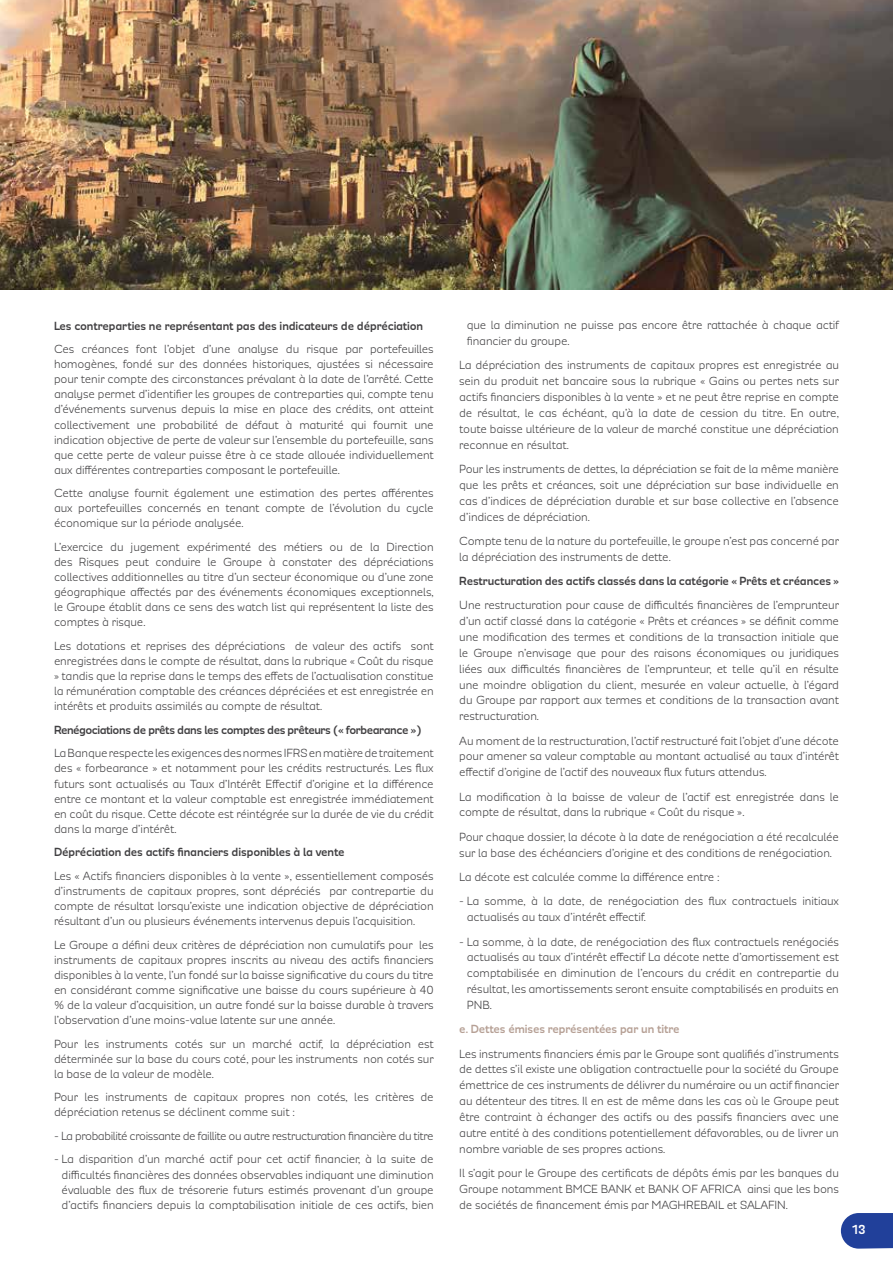
<style>
.page{position:relative;width:893px;height:1263px;background:#fff}
.page>*{position:absolute;margin:0;border:0;box-sizing:border-box;transform-origin:0 0}
.t1{font:700 15px "Modernica";color:#fff}
.t2{font:13.5px/15px "Modernica";letter-spacing:-.01em;color:#414042;text-align:justify}
.t3{font:700 13.5px "Modernica";letter-spacing:-.015em;color:#414042}
.t4{font:13.5px "Modernica";letter-spacing:-.03em;color:#414042}
.t5{font:700 13.5px "Modernica";letter-spacing:-.035em;color:#414042}
.t6{font:700 13.5px "Modernica";letter-spacing:-.01em;color:#b6a095}
</style>
<div class="page">
<svg style="left:841px;top:1213px;width:52px;height:35px;background:#304da0"></svg>
<img style="left:0;top:0;width:893px;height:289px">
<p class="t3" style="left:54px;top:319px;width:371px">Les contreparties ne représentant pas des indicateurs de dépréciation</p>
<p class="t2" style="left:54px;top:342px;width:381px">Ces créances font l’objet d’une analyse du risque par portefeuilles homogènes, fondé sur des données historiques, ajustées si nécessaire pour tenir compte des circonstances prévalant à la date de l’arrêté. Cette analyse permet d’identifier les groupes de contreparties qui, compte tenu d’événements survenus depuis la mise en place des crédits, ont atteint collectivement une probabilité de défaut à maturité qui fournit une indication objective de perte de valeur sur l’ensemble du portefeuille, sans que cette perte de valeur puisse être à ce stade allouée individuellement aux différentes contreparties composant le portefeuille.</p>
<p class="t2" style="left:54px;top:486px;width:381px">Cette analyse fournit également une estimation des pertes afférentes aux portefeuilles concernés en tenant compte de l’évolution du cycle économique sur la période analysée.</p>
<p class="t2" style="left:54px;top:540px;width:381px">L’exercice du jugement expérimenté des métiers ou de la Direction des Risques peut conduire le Groupe à constater des dépréciations collectives additionnelles au titre d’un secteur économique ou d’une zone géographique affectés par des événements économiques exceptionnels, le Groupe établit dans ce sens des watch list qui représentent la liste des comptes à risque.</p>
<p class="t2" style="left:54px;top:639px;width:381px">Les dotations et reprises des dépréciations de valeur des actifs sont enregistrées dans le compte de résultat, dans la rubrique « Coût du risque » tandis que la reprise dans le temps des effets de l’actualisation constitue la rémunération comptable des créances dépréciées et est enregistrée en intérêts et produits assimilés au compte de résultat.</p>
<p class="t5" style="left:54px;top:723px;width:369px">Renégociations de prêts dans les comptes des prêteurs (« forbearance »)</p>
<p class="t2" style="left:54px;top:746px;width:381px">La Banque respecte les exigences des normes IFRS en matière de traitement des « forbearance » et notamment pour les crédits restructurés. Les flux futurs sont actualisés au Taux d’Intérêt Effectif d’origine et la différence entre ce montant et la valeur comptable est enregistrée immédiatement en coût du risque. Cette décote est réintégrée sur la durée de vie du crédit dans la marge d’intérêt.</p>
<p class="t3" style="left:54px;top:846px;width:292px">Dépréciation des actifs financiers disponibles à la vente</p>
<p class="t2" style="left:54px;top:868px;width:381px">Les « Actifs financiers disponibles à la vente », essentiellement composés d’instruments de capitaux propres, sont dépréciés par contrepartie du compte de résultat lorsqu’existe une indication objective de dépréciation résultant d’un ou plusieurs événements intervenus depuis l’acquisition.</p>
<p class="t2" style="left:54px;top:937px;width:381px">Le Groupe a défini deux critères de dépréciation non cumulatifs pour les instruments de capitaux propres inscrits au niveau des actifs financiers disponibles à la vente, l’un fondé sur la baisse significative du cours du titre en considérant comme significative une baisse du cours supérieure à 40 % de la valeur d’acquisition, un autre fondé sur la baisse durable à travers l’observation d’une moins-value latente sur une année.</p>
<p class="t2" style="left:54px;top:1036px;width:381px">Pour les instruments cotés sur un marché actif, la dépréciation est déterminée sur la base du cours coté, pour les instruments non cotés sur la base de la valeur de modèle.</p>
<p class="t2" style="left:54px;top:1090px;width:381px">Pour les instruments de capitaux propres non cotés, les critères de dépréciation retenus se déclinent comme suit :</p>
<p class="t4" style="left:54px;top:1130px;width:381px">- La probabilité croissante de faillite ou autre restructuration financière du titre</p>
<p class="t2" style="left:54px;top:1152px;width:381px;text-align:center">- La disparition d’un marché actif pour cet actif financier, à la suite de difficultés financières des données observables indiquant une diminution évaluable des flux de trésorerie futurs estimés provenant d’un groupe d’actifs financiers depuis la comptabilisation initiale de ces actifs, bien</p>
<p class="t2" style="left:467px;top:318px;width:374px;line-height:15.9px">que la diminution ne puisse pas encore être rattachée à chaque actif financier du groupe.</p>
<p class="t2" style="left:459px;top:358px;width:381px;line-height:15.9px">La dépréciation des instruments de capitaux propres est enregistrée au sein du produit net bancaire sous la rubrique « Gains ou pertes nets sur actifs financiers disponibles à la vente » et ne peut être reprise en compte de résultat, le cas échéant, qu’à la date de cession du titre. En outre, toute baisse ultérieure de la valeur de marché constitue une dépréciation reconnue en résultat.</p>
<p class="t2" style="left:459px;top:461px;width:381px;line-height:15.9px">Pour les instruments de dettes, la dépréciation se fait de la même manière que les prêts et créances, soit une dépréciation sur base individuelle en cas d’indices de dépréciation durable et sur base collective en l’absence d’indices de dépréciation.</p>
<p class="t2" style="left:459px;top:533px;width:381px;line-height:15.9px">Compte tenu de la nature du portefeuille, le groupe n’est pas concerné par la dépréciation des instruments de dette.</p>
<p class="t3" style="left:459px;top:575px;width:381px">Restructuration des actifs classés dans la catégorie « Prêts et créances »</p>
<p class="t2" style="left:459px;top:598px;width:381px;line-height:15.9px">Une restructuration pour cause de difficultés financières de l’emprunteur d’un actif classé dans la catégorie « Prêts et créances » se définit comme une modification des termes et conditions de la transaction initiale que le Groupe n’envisage que pour des raisons économiques ou juridiques liées aux difficultés financières de l’emprunteur, et telle qu’il en résulte une moindre obligation du client, mesurée en valeur actuelle, à l’égard du Groupe par rapport aux termes et conditions de la transaction avant restructuration.</p>
<p class="t2" style="left:459px;top:733px;width:381px;line-height:15.9px">Au moment de la restructuration, l’actif restructuré fait l’objet d’une décote pour amener sa valeur comptable au montant actualisé au taux d’intérêt effectif d’origine de l’actif des nouveaux flux futurs attendus.</p>
<p class="t2" style="left:459px;top:789px;width:381px;line-height:15.9px">La modification à la baisse de valeur de l’actif est enregistrée dans le compte de résultat, dans la rubrique « Coût du risque ».</p>
<p class="t2" style="left:459px;top:829px;width:381px;line-height:15.9px">Pour chaque dossier, la décote à la date de renégociation a été recalculée sur la base des échéanciers d’origine et des conditions de renégociation.</p>
<p class="t2" style="left:459px;top:870px;width:262px">La décote est calculée comme la différence entre :</p>
<p class="t2" style="left:467px;top:893px;width:374px;line-height:15.9px;text-indent:-8px">- La somme, à la date, de renégociation des flux contractuels initiaux actualisés au taux d’intérêt effectif.</p>
<p class="t2" style="left:467px;top:934px;width:374px;line-height:15.9px;text-indent:-8px">- La somme, à la date, de renégociation des flux contractuels renégociés actualisés au taux d’intérêt effectif La décote nette d’amortissement est comptabilisée en diminution de l’encours du crédit en contrepartie du résultat, les amortissements seront ensuite comptabilisés en produits en PNB.</p>
<p class="t6" style="left:459px;top:1023px;width:222px">e. Dettes émises représentées par un titre</p>
<p class="t2" style="left:459px;top:1046px;width:381px;line-height:15.9px">Les instruments financiers émis par le Groupe sont qualifiés d’instruments de dettes s’il existe une obligation contractuelle pour la société du Groupe émettrice de ces instruments de délivrer du numéraire ou un actif financier au détenteur des titres. Il en est de même dans les cas où le Groupe peut être contraint à échanger des actifs ou des passifs financiers avec une autre entité à des conditions potentiellement défavorables, ou de livrer un nombre variable de ses propres actions.</p>
<p class="t2" style="left:459px;top:1165px;width:381px;line-height:15.9px">Il s’agit pour le Groupe des certificats de dépôts émis par les banques du Groupe notamment BMCE BANK et BANK OF AFRICA ainsi que les bons de sociétés de financement émis par MAGHREBAIL et SALAFIN.</p>
<p class="t1" style="left:853px;top:1223px;width:15px">13</p>
</div>
